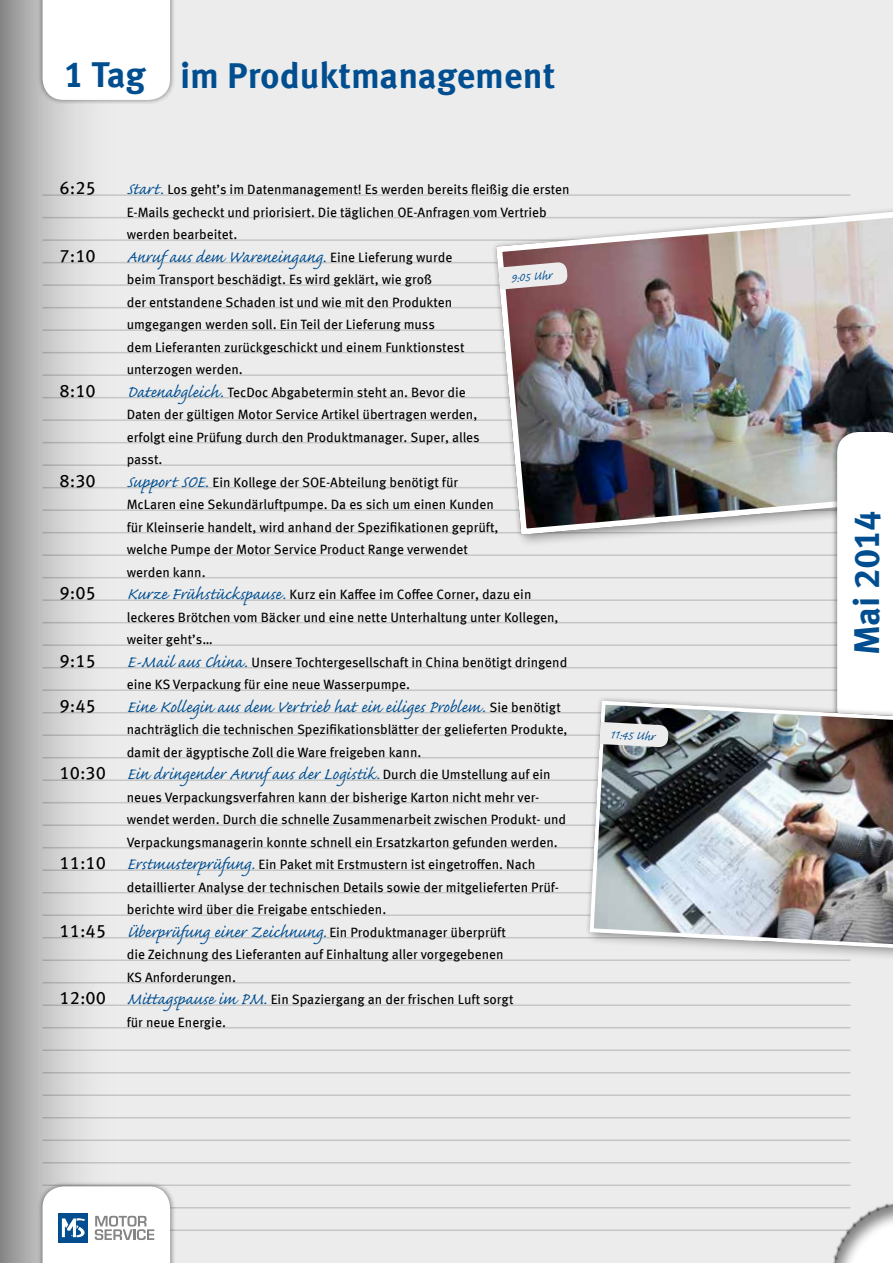
<style>
.page{position:relative;width:893px;height:1263px;background:#ececec}
.page>*{position:absolute;margin:0;border:0;box-sizing:border-box;transform-origin:0 0}
.t1{font:700 36px "Meta OFC";color:#004e90}
.t2{font:21px "Caflisch Script";color:#004e90}
.t3{font:18px "Meta OFC";color:#000}
.t4{font:15.15px "Caflisch Script";color:#004e90}
.t5{font:13.5px/22.5px "Meta OFC";color:#000}
.s1{font-family:"Caflisch Script";font-size:21px;color:#004e90}
.s2{font-family:"Meta OFC";font-size:13.5px;color:#000}
.s3{font-family:"Meta OFC";font-size:18px;color:#000}
.s4{font-size:18px}
</style>
<div class="page">
<hr style="left:43px;top:194px;width:807px;height:2px;background:#c5c6c6">
<hr style="left:43px;top:217px;width:807px;height:1px;background:#c5c6c6">
<hr style="left:43px;top:239px;width:807px;height:2px;background:#c5c6c6">
<hr style="left:43px;top:262px;width:807px;height:1px;background:#c5c6c6">
<hr style="left:43px;top:284px;width:807px;height:2px;background:#c5c6c6">
<hr style="left:43px;top:307px;width:807px;height:1px;background:#c5c6c6">
<hr style="left:43px;top:329px;width:807px;height:2px;background:#c5c6c6">
<hr style="left:43px;top:352px;width:807px;height:1px;background:#c5c6c6">
<hr style="left:43px;top:374px;width:807px;height:2px;background:#c5c6c6">
<hr style="left:43px;top:397px;width:807px;height:1px;background:#c5c6c6">
<hr style="left:43px;top:419px;width:807px;height:2px;background:#c5c6c6">
<hr style="left:43px;top:442px;width:807px;height:1px;background:#c5c6c6">
<hr style="left:43px;top:464px;width:807px;height:2px;background:#c5c6c6">
<hr style="left:43px;top:487px;width:807px;height:1px;background:#c5c6c6">
<hr style="left:43px;top:509px;width:807px;height:2px;background:#c5c6c6">
<hr style="left:43px;top:532px;width:807px;height:1px;background:#c5c6c6">
<hr style="left:43px;top:554px;width:807px;height:2px;background:#c5c6c6">
<hr style="left:43px;top:577px;width:807px;height:1px;background:#c5c6c6">
<hr style="left:43px;top:599px;width:807px;height:2px;background:#c5c6c6">
<hr style="left:43px;top:622px;width:807px;height:1px;background:#c5c6c6">
<hr style="left:43px;top:644px;width:807px;height:2px;background:#c5c6c6">
<hr style="left:43px;top:667px;width:807px;height:1px;background:#c5c6c6">
<hr style="left:43px;top:689px;width:807px;height:2px;background:#c5c6c6">
<hr style="left:43px;top:712px;width:807px;height:1px;background:#c5c6c6">
<hr style="left:43px;top:734px;width:807px;height:2px;background:#c5c6c6">
<hr style="left:43px;top:757px;width:807px;height:1px;background:#c5c6c6">
<hr style="left:43px;top:779px;width:807px;height:2px;background:#c5c6c6">
<hr style="left:43px;top:802px;width:807px;height:1px;background:#c5c6c6">
<hr style="left:43px;top:824px;width:807px;height:2px;background:#c5c6c6">
<hr style="left:43px;top:847px;width:807px;height:1px;background:#c5c6c6">
<hr style="left:43px;top:869px;width:807px;height:2px;background:#c5c6c6">
<hr style="left:43px;top:892px;width:807px;height:1px;background:#c5c6c6">
<hr style="left:43px;top:914px;width:807px;height:2px;background:#c5c6c6">
<hr style="left:43px;top:937px;width:807px;height:1px;background:#c5c6c6">
<hr style="left:43px;top:959px;width:807px;height:2px;background:#c5c6c6">
<hr style="left:43px;top:982px;width:807px;height:1px;background:#c5c6c6">
<hr style="left:43px;top:1004px;width:807px;height:2px;background:#c5c6c6">
<hr style="left:43px;top:1027px;width:807px;height:1px;background:#c5c6c6">
<hr style="left:43px;top:1049px;width:807px;height:2px;background:#c5c6c6">
<hr style="left:43px;top:1072px;width:807px;height:1px;background:#c5c6c6">
<hr style="left:43px;top:1094px;width:807px;height:2px;background:#c5c6c6">
<hr style="left:43px;top:1117px;width:807px;height:1px;background:#c5c6c6">
<hr style="left:43px;top:1139px;width:807px;height:2px;background:#c5c6c6">
<hr style="left:43px;top:1162px;width:807px;height:1px;background:#c5c6c6">
<hr style="left:43px;top:1184px;width:807px;height:2px;background:#c5c6c6">
<hr style="left:43px;top:1207px;width:807px;height:1px;background:#c5c6c6">
<hr style="left:43px;top:1229px;width:807px;height:2px;background:#c5c6c6">
<div style="left:830px;top:1201px;width:63px;height:62px;background:#000;opacity:.5"></div>
<svg style="left:0;top:0;width:128px;height:1263px"></svg>
<img style="left:493px;top:209px;width:400px;height:329px">
<div style="left:832px;top:426px;width:61px;height:309px;background:#000;opacity:.5"></div>
<div style="left:837px;top:432px;width:56px;height:263px;background:#fff"></div>
<div style="left:585px;top:696px;width:308px;height:266px;background:#000;opacity:.3"></div>
<svg style="left:584px;top:695px;width:309px;height:260px"></svg>
<img style="left:588px;top:699px;width:305px;height:252px">
<div style="left:37px;top:1181px;width:139px;height:82px;background:#000;opacity:.5"></div>
<svg style="left:43px;top:1186px;width:127px;height:77px;background:#e4e9ee"></svg>
<svg style="left:498px;top:262px;width:70px;height:28px"></svg>
<div style="left:37px;top:0;width:139px;height:106px;background:#000;opacity:.5"></div>
<div style="left:43px;top:0;width:127px;height:100px;background:#fff"></div>
<svg style="left:600px;top:722px;width:69px;height:25px"></svg>
<h1 class="t1" style="left:64px;top:53px;width:493px">1 Tag im Produktmanagement</h1>
<h3 class="t3" style="left:60px;top:177px;width:38px">6:25</h3>
<p class="t5" style="left:127px;top:178px;width:444px"><span class="s1">Start.</span> Los geht’s im Datenmanagement! Es werden bereits fleißig die ersten<br>E-Mails gecheckt und priorisiert. Die täglichen OE-Anfragen vom Vertrieb werden bearbeitet.</p>
<h3 class="t3" style="left:60px;top:244px;width:38px">7:10</h3>
<h2 class="t2" style="left:127px;top:246px;width:327px">Anruf aus dem Wareneingang. <span class="s2">Eine Lieferung wurde</span></h2>
<p class="t5" style="left:127px;top:268px;width:339px">beim Transport beschädigt. Es wird geklärt, wie groß<br>der entstandene Schaden ist und wie mit den Produkten umgegangen werden soll. Ein Teil der Lieferung muss<br>dem Lieferanten zurückgeschickt und einem Funktionstest unterzogen werden.</p>
<h3 class="t3" style="left:60px;top:379px;width:38px">8:10</h3>
<p class="t5" style="left:127px;top:381px;width:355px"><span class="s1">Datenabgleich.</span> TecDoc Abgabetermin steht an. Bevor die Daten der gültigen Motor Service Artikel übertragen werden, erfolgt eine Prüfung durch den Produktmanager. Super, alles passt.</p>
<h3 class="t3" style="left:60px;top:469px;width:38px">8:30</h3>
<p class="t5" style="left:127px;top:471px;width:373px"><span class="s1">Support SOE.</span> Ein Kollege der SOE-Abteilung benötigt für McLaren eine Sekundärluftpumpe. Da es sich um einen Kunden für Kleinserie handelt, wird anhand der Spezifikationen geprüft, welche Pumpe der Motor Service Product Range verwendet werden kann.</p>
<h3 class="t3" style="left:60px;top:582px;width:38px">9:05</h3>
<p class="t5" style="left:127px;top:583px;width:433px"><span class="s1">Kurze Frühstückspause.</span> Kurz ein Kaffee im Coffee Corner, dazu ein leckeres Brötchen vom Bäcker und eine nette Unterhaltung unter Kollegen, weiter geht’s…</p>
<h3 class="t3" style="left:60px;top:649px;width:38px">9:15</h3>
<p class="t5" style="left:127px;top:651px;width:442px"><span class="s1">E-Mail aus China.</span> Unsere Tochtergesellschaft in China benötigt dringend eine KS Verpackung für eine neue Wasserpumpe.</p>
<h3 class="t3" style="left:60px;top:694px;width:38px">9:45</h3>
<h2 class="t2" style="left:127px;top:696px;width:436px">Eine Kollegin aus dem Vertrieb hat ein eiliges Problem. <span class="s2">Sie benötigt</span></h2>
<p class="t5" style="left:127px;top:718px;width:442px">nachträglich die technischen Spezifikationsblätter der gelieferten Produkte, damit der ägyptische Zoll die Ware freigeben kann.</p>
<h2 class="t2" style="left:60px;top:764px;width:493px"><span class="s3">10:30</span> Ein dringender Anruf aus der Logistik. <span class="s2">Durch die Umstellung auf ein</span></h2>
<p class="t5" style="left:127px;top:786px;width:413px">neues Verpackungsverfahren kann der bisherige Karton nicht mehr ver-</p>
<p class="t5" style="left:127px;top:809px;width:441px">wendet werden. Durch die schnelle Zusammenarbeit zwischen Produkt- und</p>
<p class="t5" style="left:127px;top:831px;width:433px">Verpackungsmanagerin konnte schnell ein Ersatzkarton gefunden werden.</p>
<p class="t5" style="left:60px;top:853px;width:477px"><span class="s4">11:10</span> <span class="s1">Erstmusterprüfung.</span> Ein Paket mit Erstmustern ist eingetroffen. Nach</p>
<p class="t5" style="left:127px;top:876px;width:432px">detaillierter Analyse der technischen Details sowie der mitgelieferten Prüf-</p>
<p class="t5" style="left:127px;top:899px;width:261px">berichte wird über die Freigabe entschieden.</p>
<h2 class="t2" style="left:60px;top:921px;width:448px"><span class="s3">11:45</span> Überprüfung einer Zeichnung. <span class="s2">Ein Produktmanager überprüft</span></h2>
<p class="t5" style="left:127px;top:943px;width:378px">die Zeichnung des Lieferanten auf Einhaltung aller vorgegebenen</p>
<p class="t5" style="left:127px;top:966px;width:111px">KS Anforderungen.</p>
<p class="t5" style="left:60px;top:988px;width:455px"><span class="s4">12:00</span> <span class="s1">Mittagspause im PM.</span> Ein Spaziergang an der frischen Luft sorgt</p>
<p class="t5" style="left:127px;top:1011px;width:101px">für neue Energie.</p>
<p class="t4" style="left:510px;top:271px;width:43px;rotate:-5deg">9:05 Uhr</p>
<p class="t4" style="left:610px;top:727px;width:47px;rotate:3deg">11:45 Uhr</p>
<h1 class="t1" style="left:844px;top:655px;width:146px;rotate:-90deg">Mai 2014</h1>
</div>
